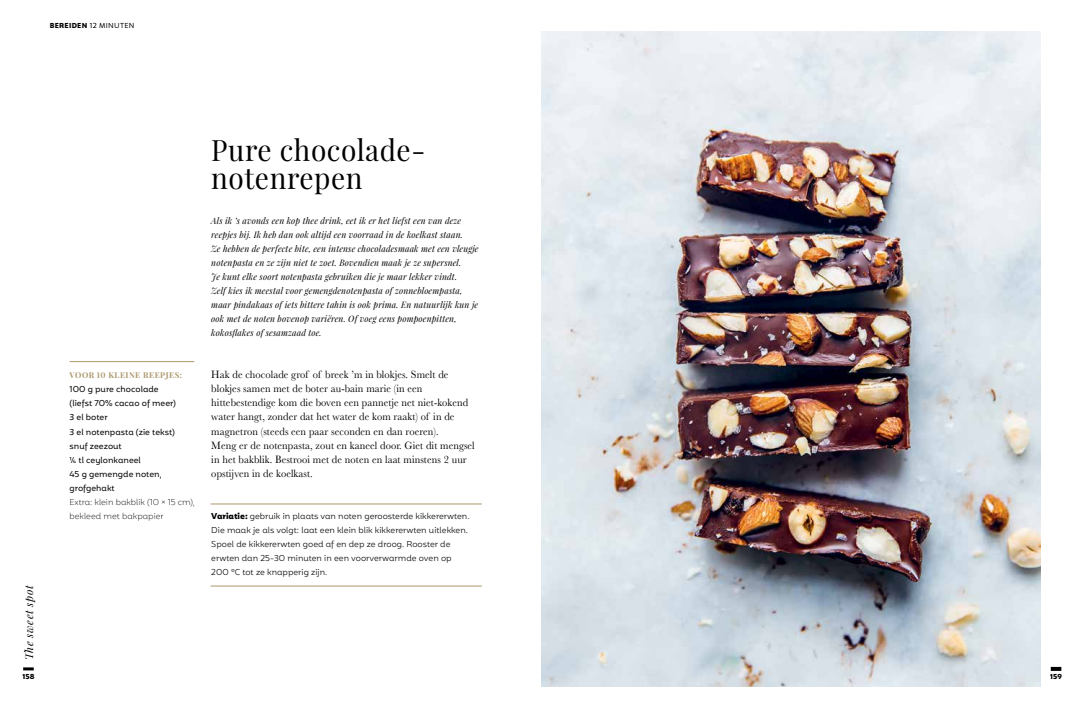
<style>
.page{position:relative;width:1083px;height:718px;background:#fff}
.page>*{position:absolute;margin:0;border:0;box-sizing:border-box;transform-origin:0 0}
.t1{font:29.4px/28px "Playfair Display";letter-spacing:.02em;color:#000;scale:.95 1}
.t2{font:11px/14px "Baskerville";letter-spacing:.01em;color:#000;scale:.95 1}
.t3{font:italic 11px "Playfair Display";letter-spacing:.05em;color:#000}
.t4{font:italic 8.9px/14px "Playfair Display";letter-spacing:.02em;color:#000;scale:.95 1}
.t5{font:300 8.3px/14px "Mohr Alt";color:#000}
.t6{font:8.3px/14px "Mohr Alt";color:#000}
.t7{font:200 8.3px/14px "Mohr Alt";color:#000}
.t8{font:700 8px "Playfair Display";letter-spacing:.06em;color:#ab986d}
.t9{font:7px "Mohr Alt";letter-spacing:.04em;color:#000}
.t10{font:700 7px "Mohr Alt";letter-spacing:.01em;color:#000}
.s1{font-weight:700}
</style>
<div class="page">
<hr style="left:70px;top:361px;width:124px;height:1px;background:#ab986d">
<hr style="left:211px;top:503px;width:271px;height:1px;background:#ab986d">
<hr style="left:211px;top:585px;width:271px;height:1px;background:#ab986d">
<svg style="left:23px;top:667px;width:11px;height:3px"></svg>
<img style="left:541px;top:31px;width:499px;height:655px">
<svg style="left:1051px;top:666px;width:10px;height:4px"></svg>
<p class="t9" style="left:50px;top:21px;width:86px"><span class="s1">BEREIDEN</span> 12 MINUTEN</p>
<p class="t8" style="left:70px;top:370px;width:114px">VOOR 10 KLEINE REEPJES:</p>
<p class="t6" style="left:70px;top:382px;width:108px">100 g pure chocolade (liefst 70% cacao of meer)<br>3 el boter<br>3 el notenpasta (zie tekst) snuf zeezout<br>¼ tl ceylonkaneel<br>45 g gemengde noten, grofgehakt</p>
<p class="t7" style="left:70px;top:495px;width:126px">Extra: klein bakblik (10 × 15 cm), bekleed met bakpapier</p>
<h1 class="t1" style="left:211px;top:136px;width:227px">Pure chocolade&shy;notenrepen</h1>
<p class="t4" style="left:211px;top:213px;width:283px">Als ik ’s avonds een kop thee drink, eet ik er het liefst een van deze reepjes bij. Ik heb dan ook altijd een voorraad in de koelkast staan.<br>Ze hebben de perfecte bite, een intense chocoladesmaak met een vleugje notenpasta en ze zijn niet te zoet. Bovendien maak je ze supersnel.<br>Je kunt elke soort notenpasta gebruiken die je maar lekker vindt.<br>Zelf kies ik meestal voor gemengdenotenpasta of zonnebloempasta, maar pindakaas of iets bittere tahin is ook prima. En natuurlijk kun je ook met de noten bovenop variëren. Of voeg eens pompoenpitten, kokosflakes of sesamzaad toe.</p>
<p class="t2" style="left:211px;top:368px;width:279px">Hak de chocolade grof of breek ’m in blokjes. Smelt de blokjes samen met de boter au-bain marie (in een hittebestendige kom die boven een pannetje net niet-kokend water hangt, zonder dat het water de kom raakt) of in de magnetron (steeds een paar seconden en dan roeren).<br>Meng er de notenpasta, zout en kaneel door. Giet dit mengsel in het bakblik. Bestrooi met de noten en laat minstens 2 uur opstijven in de koelkast.</p>
<p class="t5" style="left:211px;top:509px;width:260px"><span class="s1">Variatie:</span> gebruik in plaats van noten geroosterde kikkererwten.<br>Die maak je als volgt: laat een klein blik kikkererwten uitlekken.<br>Spoel de kikkererwten goed af en dep ze droog. Rooster de erwten dan 25-30 minuten in een voorverwarmde oven op 200 °C tot ze knapperig zijn.</p>
<p class="t3" style="left:22px;top:660px;width:77px;rotate:-90deg">The sweet spot</p>
<p class="t10" style="left:22px;top:671px;width:14px">158</p>
<p class="t10" style="left:1050px;top:671px;width:13px">159</p>
</div>
